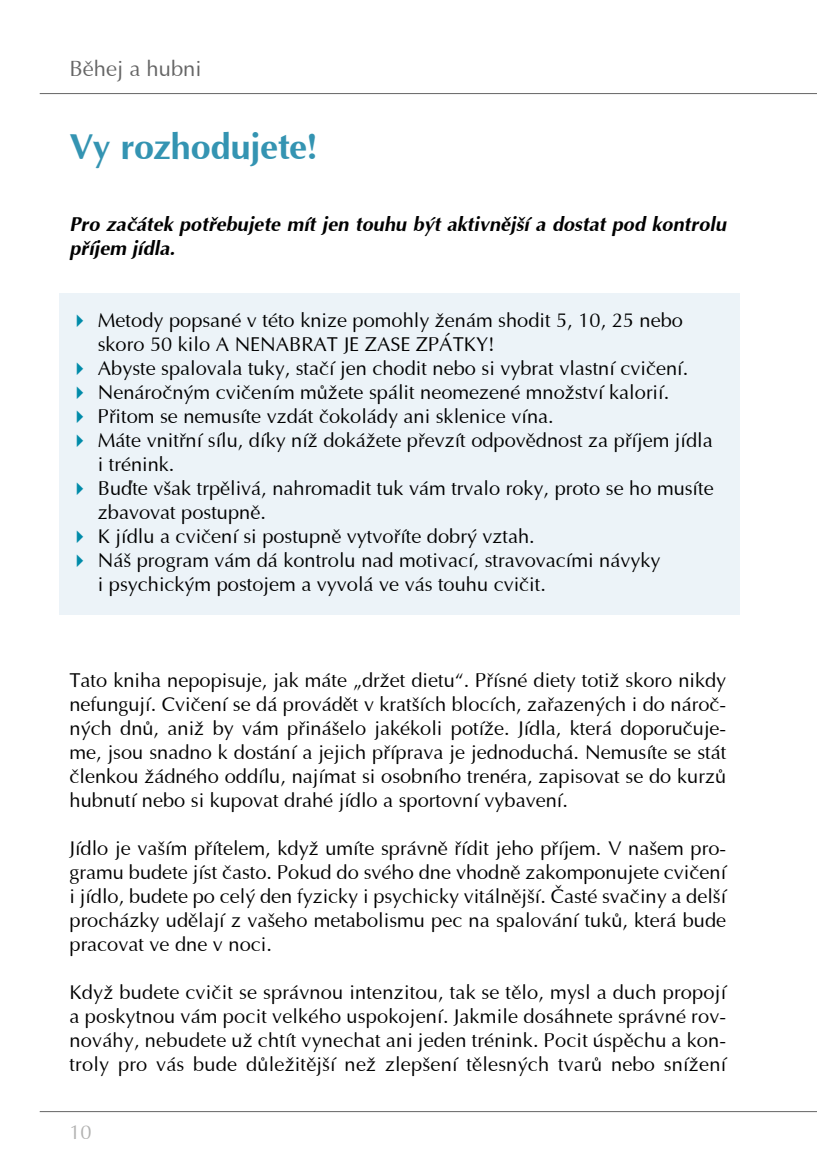
<style>
.page{position:relative;width:817px;height:1174px;background:#fff}
.page>*{position:absolute;margin:0;border:0;box-sizing:border-box;transform-origin:0 0}
.t1{font:700 36px "Ottawa";letter-spacing:-.01em;color:#3494b2}
.t2{font:22px "Ottawa";color:#656565}
.t3{font:20px/24px "Ottawa";color:#000;text-align:justify}
.t4{font:italic 700 20px/24px "Ottawa";color:#000}
.t5{font:20px "Ottawa";color:#b1b1b0}
</style>
<div class="page">
<div style="left:59px;top:293px;width:680px;height:322px;background:#ecf3f8"></div>
<hr style="left:40px;top:93px;width:776px;height:1px;background:#656565">
<hr style="left:40px;top:1111px;width:776px;height:1px;background:#656565">
<p class="t2" style="left:69px;top:55px;width:134px">Běhej a hubni</p>
<h1 class="t1" style="left:69px;top:124px;width:250px">Vy rozhodujete!</h1>
<p class="t4" style="left:69px;top:212px;width:658px">Pro začátek potřebujete mít jen touhu být aktivnější a dostat pod kontrolu příjem jídla.</p>
<p class="t3" style="left:98px;top:308px;width:617px;text-align:left">Metody popsané v této knize pomohly ženám shodit 5, 10, 25 nebo skoro 50 kilo A NENABRAT JE ZASE ZPÁTKY!<br>Abyste spalovala tuky, stačí jen chodit nebo si vybrat vlastní cvičení.<br>Nenáročným cvičením můžete spálit neomezené množství kalorií.<br>Přitom se nemusíte vzdát čokolády ani sklenice vína.<br>Máte vnitřní sílu, díky níž dokážete převzít odpovědnost za příjem jídla i trénink.<br>Buďte však trpělivá, nahromadit tuk vám trvalo roky, proto se ho musíte zbavovat postupně.<br>K jídlu a cvičení si postupně vytvoříte dobrý vztah.<br>Náš program vám dá kontrolu nad motivací, stravovacími návyky<br>i psychickým postojem a vyvolá ve vás touhu cvičit.</p>
<p class="t3" style="left:69px;top:668px;width:658px">Tato kniha nepopisuje, jak máte „držet dietu“. Přísné diety totiž skoro nikdy nefungují. Cvičení se dá provádět v kratších blocích, zařazených i do nároč&shy;ných dnů, aniž by vám přinášelo jakékoli potíže. Jídla, která doporučuje&shy;me, jsou snadno k dostání a jejich příprava je jednoduchá. Nemusíte se stát členkou žádného oddílu, najímat si osobního trenéra, zapisovat se do kurzů hubnutí nebo si kupovat drahé jídlo a sportovní vybavení.</p>
<p class="t3" style="left:69px;top:836px;width:658px">Jídlo je vaším přítelem, když umíte správně řídit jeho příjem. V našem pro&shy;gramu budete jíst často. Pokud do svého dne vhodně zakomponujete cvičení i jídlo, budete po celý den fyzicky i psychicky vitálnější. Časté svačiny a delší procházky udělají z vašeho metabolismu pec na spalování tuků, která bude pracovat ve dne v noci.</p>
<p class="t3" style="left:69px;top:980px;width:658px">Když budete cvičit se správnou intenzitou, tak se tělo, mysl a duch propojí a poskytnou vám pocit velkého uspokojení. Jakmile dosáhnete správné rov&shy;nováhy, nebudete už chtít vynechat ani jeden trénink. Pocit úspěchu a kon&shy;troly pro vás bude důležitější než zlepšení tělesných tvarů nebo snížení</p>
<p class="t5" style="left:69px;top:1120px;width:24px">10</p>
</div>
